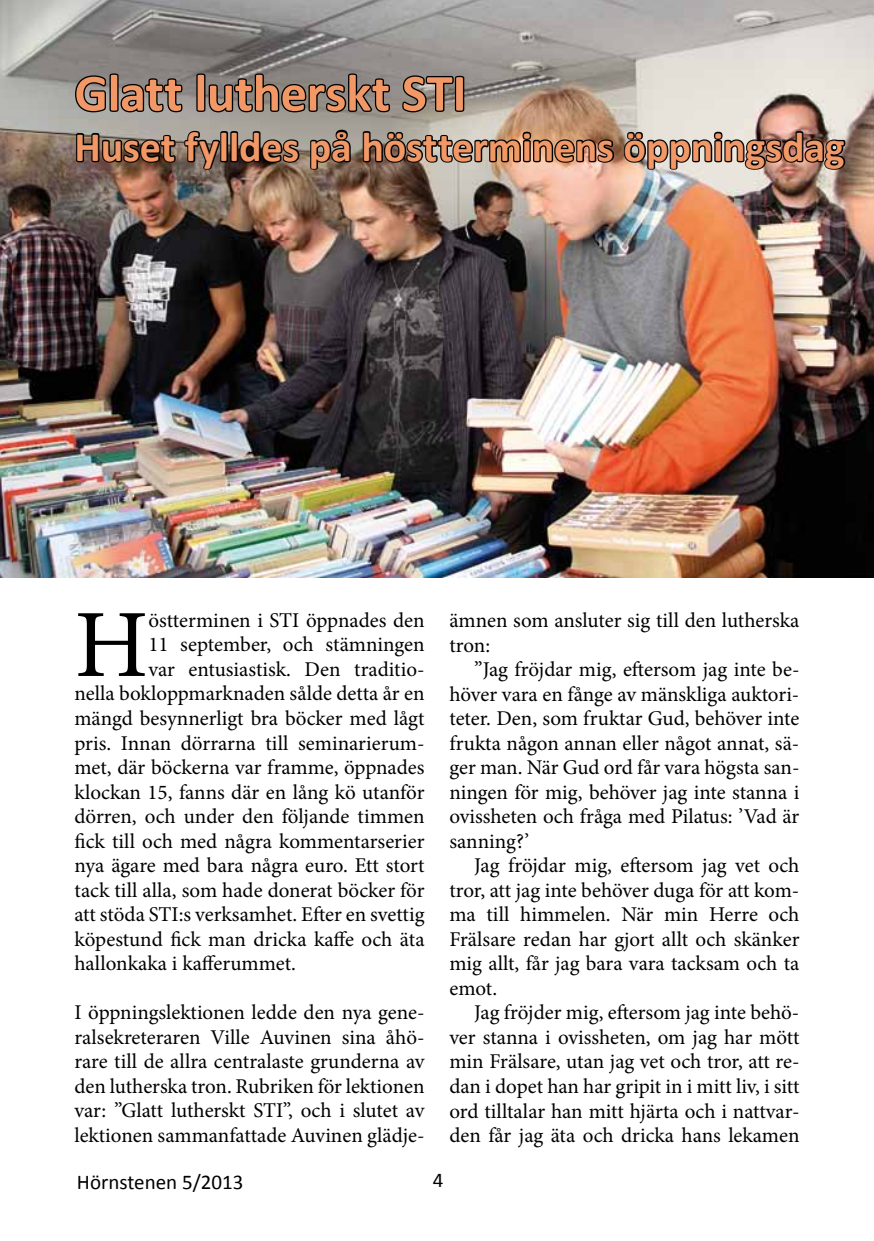
<style>
.page{position:relative;width:874px;height:1241px;background:#fff}
.page>*{position:absolute;margin:0;border:0;box-sizing:border-box;transform-origin:0 0}
.t1{font:96.42px "Minion Pro";color:#000}
.t2{font:700 52.5px "Calibri";letter-spacing:-.005em;color:#f29867}
.t3{font:700 42px "Calibri";letter-spacing:-.005em;color:#f29867}
.t4{font:21px/24.5px "Minion Pro";color:#000;text-align:justify}
.t5{font:21px "Calibri";color:#000}
</style>
<div class="page">
<img style="left:0;top:0;width:873px;height:577px">
<svg style="left:73px;top:72px;width:111px;height:42px;background:#666461"></svg>
<svg style="left:194px;top:72px;width:198px;height:42px;background:#5f5c58"></svg>
<svg style="left:400px;top:74px;width:66px;height:40px;background:#64605a"></svg>
<svg style="left:74px;top:129px;width:227px;height:43px;background:#5b5048"></svg>
<svg style="left:308px;top:128px;width:45px;height:43px;background:#615951"></svg>
<img style="left:361px;top:129px;width:254px;height:35px">
<img style="left:621px;top:129px;width:226px;height:42px">
<h2 class="t2" style="left:74px;top:59px;width:393px">Glatt lutherskt STI</h2>
<h3 class="t3" style="left:74px;top:120px;width:771px">Huset fylldes på höstterminens öppningsdag</h3>
<h1 class="t1" style="left:74px;top:580px;width:75px">H</h1>
<p class="t4" style="left:148px;top:608px;width:277px">östterminen i STI öppnades den</p>
<p class="t4" style="left:148px;top:632px;width:277px">11 september, och stämningen</p>
<p class="t4" style="left:148px;top:657px;width:277px">var entusiastisk. Den traditio-</p>
<p class="t4" style="left:74px;top:681px;width:351px">nella bokloppmarknaden sålde detta år en</p>
<p class="t4" style="left:74px;top:706px;width:351px">mängd besynnerligt bra böcker med lågt</p>
<p class="t4" style="left:74px;top:730px;width:351px">pris. Innan dörrarna till seminarierum-</p>
<p class="t4" style="left:74px;top:755px;width:351px">met, där böckerna var framme, öppnades</p>
<p class="t4" style="left:74px;top:779px;width:351px">klockan 15, fanns där en lång kö utanför</p>
<p class="t4" style="left:74px;top:804px;width:351px">dörren, och under den följande timmen</p>
<p class="t4" style="left:74px;top:828px;width:351px">fick till och med några kommentarserier</p>
<p class="t4" style="left:74px;top:853px;width:351px">nya ägare med bara några euro. Ett stort</p>
<p class="t4" style="left:74px;top:877px;width:351px">tack till alla, som hade donerat böcker för</p>
<p class="t4" style="left:74px;top:902px;width:351px">att stöda STI:s verksamhet. Efter en svettig</p>
<p class="t4" style="left:74px;top:926px;width:351px">köpestund fick man dricka kaffe och äta</p>
<p class="t4" style="left:74px;top:951px;width:223px">hallonkaka i kafferummet.</p>
<p class="t4" style="left:74px;top:1000px;width:351px">I öppningslektionen ledde den nya gene&shy;ralsekreteraren Ville Auvinen sina åhö&shy;rare till de allra centralaste grunderna av den lutherska tron. Rubriken för lektionen var: ”Glatt lutherskt STI”, och i slutet av lektionen sammanfattade Auvinen glädje-</p>
<p class="t4" style="left:449px;top:608px;width:351px">ämnen som ansluter sig till den lutherska tron:</p>
<p class="t4" style="left:449px;top:657px;width:351px;text-indent:25px">”Jag fröjdar mig, eftersom jag inte be&shy;höver vara en fånge av mänskliga auktori&shy;teter. Den, som fruktar Gud, behöver inte frukta någon annan eller något annat, sä&shy;ger man. När Gud ord får vara högsta san&shy;ningen för mig, behöver jag inte stanna i ovissheten och fråga med Pilatus: ’Vad är sanning?’</p>
<p class="t4" style="left:449px;top:853px;width:351px;text-indent:25px">Jag fröjdar mig, eftersom jag vet och tror, att jag inte behöver duga för att kom&shy;ma till himmelen. När min Herre och Frälsare redan har gjort allt och skänker mig allt, får jag bara vara tacksam och ta emot.</p>
<p class="t4" style="left:449px;top:1000px;width:351px;text-indent:25px">Jag fröjder mig, eftersom jag inte behö&shy;ver stanna i ovissheten, om jag har mött min Frälsare, utan jag vet och tror, att re&shy;dan i dopet han har gripit in i mitt liv, i sitt ord tilltalar han mitt hjärta och i nattvar&shy;den får jag äta och dricka hans lekamen</p>
<p class="t5" style="left:77px;top:1168px;width:168px">Hörnstenen 5/2013</p>
<p class="t5" style="left:433px;top:1166px;width:12px">4</p>
</div>
